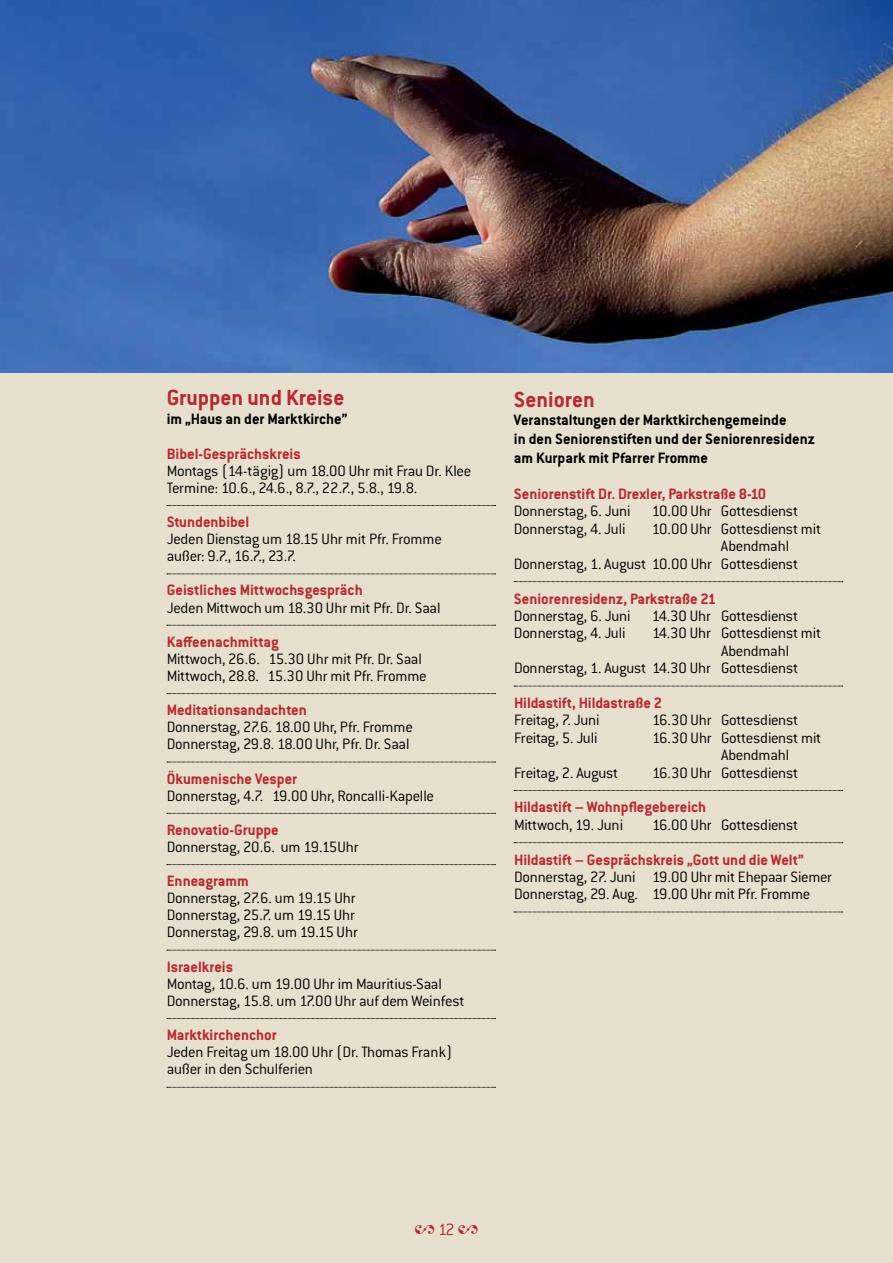
<style>
.page{position:relative;width:893px;height:1263px;background:#fff}
.page>*{position:absolute;margin:0;border:0;box-sizing:border-box;transform-origin:0 0}
.t1{font:700 24px "Conduit ITC Std";color:#b8292f}
.t2{font:18px "Adobe Garamond Pro";color:#b8292f}
.t3{font:300 16.5px/17.1px "Conduit ITC Std";letter-spacing:-.015em;color:#000}
.t4{font:700 16.5px "Conduit ITC Std";color:#b8292f}
.t5{font:700 16.5px/18.8px "Conduit ITC Std";color:#000}
.s1{font-family:"Conduit ITC Std";font-weight:300}
</style>
<div class="page">
<div style="left:0;top:359px;width:893px;height:904px;background:#e7e0ce"></div>
<img style="left:0;top:0;width:893px;height:373px">
<svg style="left:514px;top:581px;width:329px;height:1px"></svg>
<svg style="left:514px;top:686px;width:329px;height:1px"></svg>
<svg style="left:514px;top:790px;width:329px;height:1px"></svg>
<svg style="left:514px;top:842px;width:329px;height:1px"></svg>
<svg style="left:514px;top:912px;width:329px;height:1px"></svg>
<svg style="left:167px;top:505px;width:329px;height:1px"></svg>
<svg style="left:167px;top:574px;width:329px;height:1px"></svg>
<svg style="left:167px;top:625px;width:329px;height:1px"></svg>
<svg style="left:167px;top:693px;width:329px;height:1px"></svg>
<svg style="left:167px;top:762px;width:329px;height:1px"></svg>
<svg style="left:167px;top:813px;width:329px;height:1px"></svg>
<svg style="left:167px;top:864px;width:329px;height:1px"></svg>
<svg style="left:167px;top:950px;width:329px;height:1px"></svg>
<svg style="left:167px;top:1018px;width:329px;height:1px"></svg>
<svg style="left:167px;top:1087px;width:329px;height:1px"></svg>
<h1 class="t1" style="left:167px;top:383px;width:179px">Gruppen und Kreise</h1>
<p class="t5" style="left:167px;top:409px;width:182px">im „Haus an der Marktkirche”</p>
<p class="t4" style="left:167px;top:443px;width:136px">Bibel-Gesprächskreis</p>
<p class="t3" style="left:167px;top:461px;width:306px">Montags (14-tägig) um 18.00 Uhr mit Frau Dr. Klee<br>Termine: 10.6., 24.6., 8.7., 22.7., 5.8., 19.8.</p>
<p class="t4" style="left:167px;top:512px;width:84px">Stundenbibel</p>
<p class="t3" style="left:167px;top:530px;width:277px">Jeden Dienstag um 18.15 Uhr mit Pfr. Fromme außer: 9.7., 16.7., 23.7.</p>
<p class="t4" style="left:167px;top:580px;width:197px">Geistliches Mittwochsgespräch</p>
<p class="t3" style="left:167px;top:598px;width:275px">Jeden Mittwoch um 18.30 Uhr mit Pfr. Dr. Saal</p>
<p class="t4" style="left:167px;top:632px;width:113px">Kaffeenachmittag</p>
<p class="t3" style="left:167px;top:650px;width:261px">Mittwoch, 26.6. 15.30 Uhr mit Pfr. Dr. Saal<br>Mittwoch, 28.8. 15.30 Uhr mit Pfr. Fromme</p>
<p class="t4" style="left:167px;top:700px;width:142px">Meditationsandachten</p>
<p class="t3" style="left:167px;top:718px;width:248px">Donnerstag, 27.6. 18.00 Uhr, Pfr. Fromme<br>Donnerstag, 29.8. 18.00 Uhr, Pfr. Dr. Saal</p>
<p class="t4" style="left:167px;top:768px;width:132px">Ökumenische Vesper</p>
<p class="t3" style="left:167px;top:786px;width:269px">Donnerstag, 4.7. 19.00 Uhr, Roncalli-Kapelle</p>
<p class="t4" style="left:167px;top:820px;width:114px">Renovatio-Gruppe</p>
<p class="t3" style="left:167px;top:838px;width:193px">Donnerstag, 20.6. um 19.15Uhr</p>
<p class="t4" style="left:167px;top:871px;width:84px">Enneagramm</p>
<p class="t3" style="left:167px;top:889px;width:193px">Donnerstag, 27.6. um 19.15 Uhr<br>Donnerstag, 25.7. um 19.15 Uhr<br>Donnerstag, 29.8. um 19.15 Uhr</p>
<p class="t4" style="left:167px;top:956px;width:68px">Israelkreis</p>
<p class="t3" style="left:167px;top:974px;width:299px">Montag, 10.6. um 19.00 Uhr im Mauritius-Saal<br>Donnerstag, 15.8. um 17.00 Uhr auf dem Weinfest</p>
<p class="t4" style="left:167px;top:1025px;width:111px">Marktkirchenchor</p>
<p class="t3" style="left:167px;top:1043px;width:287px">Jeden Freitag um 18.00 Uhr (Dr. Thomas Frank) außer in den Schulferien</p>
<h1 class="t1" style="left:514px;top:385px;width:82px">Senioren</h1>
<p class="t5" style="left:514px;top:410px;width:303px">Veranstaltungen der Marktkirchengemeinde<br>in den Seniorenstiften und der Seniorenresidenz am Kurpark mit Pfarrer Fromme</p>
<p class="t4" style="left:514px;top:484px;width:254px">Seniorenstift Dr. Drexler, Parkstraße 8-10</p>
<p class="t3" style="left:514px;top:502px;width:118px">Donnerstag, 6. Juni</p>
<p class="t3" style="left:652px;top:502px;width:148px">10.00 Uhr Gottesdienst</p>
<p class="t3" style="left:514px;top:520px;width:113px">Donnerstag, 4. Juli</p>
<p class="t3" style="left:652px;top:520px;width:171px">10.00 Uhr Gottesdienst mit</p>
<p class="t3" style="left:721px;top:537px;width:70px">Abendmahl</p>
<p class="t3" style="left:514px;top:554px;width:286px">Donnerstag, 1. August 10.00 Uhr Gottesdienst</p>
<p class="t4" style="left:514px;top:588px;width:204px">Seniorenresidenz, Parkstraße 21</p>
<p class="t3" style="left:514px;top:607px;width:118px">Donnerstag, 6. Juni</p>
<p class="t3" style="left:652px;top:607px;width:148px">14.30 Uhr Gottesdienst</p>
<p class="t3" style="left:514px;top:624px;width:113px">Donnerstag, 4. Juli</p>
<p class="t3" style="left:652px;top:624px;width:171px">14.30 Uhr Gottesdienst mit</p>
<p class="t3" style="left:721px;top:641px;width:70px">Abendmahl</p>
<p class="t3" style="left:514px;top:659px;width:286px">Donnerstag, 1. August 14.30 Uhr Gottesdienst</p>
<p class="t4" style="left:514px;top:693px;width:150px">Hildastift, Hildastraße 2</p>
<p class="t3" style="left:514px;top:711px;width:87px">Freitag, 7. Juni</p>
<p class="t3" style="left:652px;top:711px;width:148px">16.30 Uhr Gottesdienst</p>
<p class="t3" style="left:514px;top:729px;width:85px">Freitag, 5. Juli</p>
<p class="t3" style="left:721px;top:728px;width:102px;text-indent:-69px">16.30 Uhr Gottesdienst mit<br>Abendmahl</p>
<p class="t3" style="left:514px;top:763px;width:106px">Freitag, 2. August</p>
<p class="t3" style="left:652px;top:763px;width:148px">16.30 Uhr Gottesdienst</p>
<p class="t4" style="left:514px;top:797px;width:194px">Hildastift – Wohnpflegebereich</p>
<p class="t3" style="left:514px;top:816px;width:111px">Mittwoch, 19. Juni</p>
<p class="t3" style="left:652px;top:816px;width:148px">16.00 Uhr Gottesdienst</p>
<p class="t4" style="left:514px;top:849px;width:291px">Hildastift – Gesprächskreis „Gott und die Welt”</p>
<p class="t3" style="left:514px;top:868px;width:319px">Donnerstag, 27. Juni 19.00 Uhr mit Ehepaar Siemer<br>Donnerstag, 29. Aug. 19.00 Uhr mit Pfr. Fromme</p>
<p class="t2" style="left:414px;top:1219px;width:65px">2 <span class="s1">12</span> 2</p>
</div>
